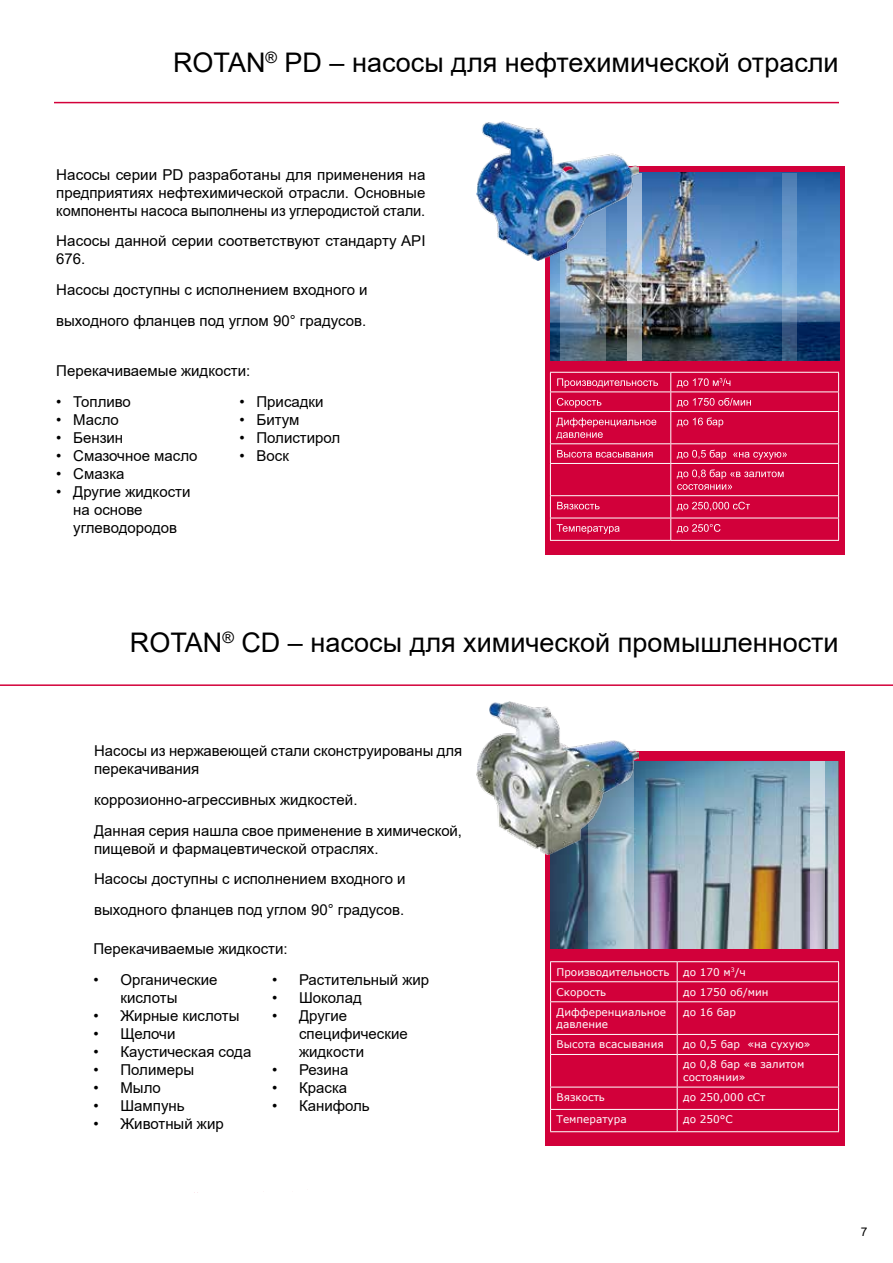
<style>
.page{position:relative;width:893px;height:1263px;background:#fff}
.page>*{position:absolute;margin:0;border:0;box-sizing:border-box;transform-origin:0 0}
.t1{font:27px "Arial";color:#000}
.t2{font:15px/18px "Arial";color:#000}
.t3{font:12px "Arial";color:#000}
.t4{font:10.5px/12.6px "Arial";color:#fff}
.t5{font:10.5px/12.6px "Verdana";color:#fff}
</style>
<div class="page">
<hr style="left:0;top:684px;width:893px;height:2px;background:#d3003a">
<div style="left:545px;top:167px;width:299px;height:388px;background:#d2003a"></div>
<img style="left:550px;top:172px;width:289px;height:189px">
<hr style="left:550px;top:372px;width:121px;height:1px;background:#fff">
<hr style="left:671px;top:372px;width:168px;height:1px;background:#fff">
<hr style="left:550px;top:391px;width:121px;height:1px;background:#fff">
<svg style="left:550px;top:373px;width:1px;height:38px"></svg>
<hr style="left:671px;top:391px;width:168px;height:1px;background:#fff">
<svg style="left:670px;top:373px;width:1px;height:38px"></svg>
<svg style="left:838px;top:373px;width:1px;height:38px"></svg>
<hr style="left:550px;top:411px;width:121px;height:1px;background:#fff">
<hr style="left:550px;top:412px;width:1px;height:31px;background:#fff">
<hr style="left:671px;top:411px;width:168px;height:1px;background:#fff">
<hr style="left:670px;top:412px;width:1px;height:31px;background:#fff">
<hr style="left:838px;top:412px;width:1px;height:31px;background:#fff">
<hr style="left:550px;top:443px;width:121px;height:1px;background:#fff">
<svg style="left:550px;top:444px;width:1px;height:19px"></svg>
<hr style="left:671px;top:443px;width:168px;height:1px;background:#fff">
<svg style="left:670px;top:444px;width:1px;height:19px"></svg>
<svg style="left:838px;top:444px;width:1px;height:19px"></svg>
<hr style="left:550px;top:463px;width:121px;height:1px;background:#fff">
<hr style="left:550px;top:464px;width:1px;height:31px;background:#fff">
<hr style="left:671px;top:463px;width:168px;height:1px;background:#fff">
<hr style="left:670px;top:464px;width:1px;height:31px;background:#fff">
<hr style="left:838px;top:464px;width:1px;height:31px;background:#fff">
<hr style="left:550px;top:495px;width:121px;height:1px;background:#fff">
<hr style="left:550px;top:518px;width:121px;height:1px;background:#fff">
<svg style="left:550px;top:496px;width:1px;height:44px"></svg>
<hr style="left:550px;top:540px;width:121px;height:1px;background:#fff">
<hr style="left:671px;top:495px;width:168px;height:1px;background:#fff">
<hr style="left:671px;top:518px;width:168px;height:1px;background:#fff">
<svg style="left:670px;top:496px;width:1px;height:44px"></svg>
<svg style="left:838px;top:496px;width:1px;height:44px"></svg>
<hr style="left:671px;top:540px;width:168px;height:1px;background:#fff">
<img style="left:560px;top:261px;width:46px;height:100px">
<svg style="left:782px;top:173px;width:15px;height:188px;background:#6690bb"></svg>
<svg style="left:628px;top:173px;width:14px;height:188px;background:#acb2b8"></svg>
<div style="left:545px;top:751px;width:299px;height:394px;background:#d2003a"></div>
<img style="left:550px;top:761px;width:289px;height:188px">
<hr style="left:550px;top:961px;width:127px;height:1px;background:#fff">
<hr style="left:677px;top:961px;width:162px;height:1px;background:#fff">
<hr style="left:550px;top:981px;width:127px;height:1px;background:#fff">
<svg style="left:550px;top:962px;width:1px;height:39px"></svg>
<hr style="left:677px;top:981px;width:162px;height:1px;background:#fff">
<svg style="left:677px;top:962px;width:1px;height:39px"></svg>
<svg style="left:838px;top:962px;width:1px;height:39px"></svg>
<hr style="left:550px;top:1001px;width:127px;height:1px;background:#fff">
<hr style="left:550px;top:1002px;width:1px;height:32px;background:#fff">
<hr style="left:677px;top:1001px;width:162px;height:1px;background:#fff">
<hr style="left:677px;top:1002px;width:1px;height:32px;background:#fff">
<hr style="left:838px;top:1002px;width:1px;height:32px;background:#fff">
<hr style="left:550px;top:1034px;width:127px;height:1px;background:#fff">
<svg style="left:550px;top:1035px;width:1px;height:19px"></svg>
<hr style="left:677px;top:1034px;width:162px;height:1px;background:#fff">
<svg style="left:677px;top:1035px;width:1px;height:19px"></svg>
<svg style="left:838px;top:1035px;width:1px;height:19px"></svg>
<hr style="left:550px;top:1054px;width:127px;height:1px;background:#fff">
<hr style="left:550px;top:1055px;width:1px;height:32px;background:#fff">
<hr style="left:677px;top:1054px;width:162px;height:1px;background:#fff">
<hr style="left:677px;top:1055px;width:1px;height:32px;background:#fff">
<hr style="left:838px;top:1055px;width:1px;height:32px;background:#fff">
<hr style="left:550px;top:1087px;width:127px;height:1px;background:#fff">
<hr style="left:677px;top:1087px;width:162px;height:1px;background:#fff">
<hr style="left:550px;top:1109px;width:127px;height:1px;background:#fff">
<svg style="left:550px;top:1087px;width:1px;height:44px"></svg>
<hr style="left:677px;top:1109px;width:162px;height:1px;background:#fff">
<svg style="left:677px;top:1087px;width:1px;height:44px"></svg>
<svg style="left:838px;top:1087px;width:1px;height:44px"></svg>
<hr style="left:550px;top:1131px;width:127px;height:1px;background:#fff">
<hr style="left:677px;top:1131px;width:162px;height:1px;background:#fff">
<svg style="left:588px;top:855px;width:46px;height:94px;background:#97b4c4"></svg>
<svg style="left:811px;top:761px;width:14px;height:188px;background:#c6cbd6"></svg>
<img style="left:476px;top:122px;width:162px;height:139px">
<img style="left:476px;top:702px;width:162px;height:153px">
<hr style="left:54px;top:102px;width:785px;height:1px;background:#d3003a">
<h1 class="t1" style="left:173px;top:44px;width:667px">ROTAN<sup>®</sup> PD – насосы для нефтехимической отрасли</h1>
<p class="t2" style="left:56px;top:165px;width:371px;text-align:justify">Насосы серии PD разработаны для применения на предприятиях нефтехимической отрасли. Основные компоненты насоса выполнены из углеродистой стали.</p>
<p class="t2" style="left:56px;top:232px;width:371px">Насосы данной серии соответствуют стандарту API<br>676.</p>
<p class="t2" style="left:56px;top:274px;width:313px;line-height:30.8px">Насосы доступны с исполнением входного и выходного фланцев под углом 90° градусов.</p>
<p class="t2" style="left:56px;top:362px;width:196px">Перекачиваемые жидкости:</p>
<p class="t2" style="left:56px;top:392px;width:76px">• Топливо</p>
<p class="t2" style="left:56px;top:410px;width:64px">• Масло</p>
<p class="t2" style="left:56px;top:428px;width:69px">• Бензин</p>
<p class="t2" style="left:56px;top:446px;width:143px">• Смазочное масло</p>
<p class="t2" style="left:56px;top:464px;width:70px">• Смазка</p>
<p class="t2" style="left:73px;top:482px;width:119px;text-indent:-17px">• Другие жидкости на основе углеводородов</p>
<p class="t2" style="left:239px;top:392px;width:86px">• Присадки</p>
<p class="t2" style="left:239px;top:410px;width:61px">• Битум</p>
<p class="t2" style="left:239px;top:428px;width:102px">• Полистирол</p>
<p class="t2" style="left:239px;top:446px;width:51px">• Воск</p>
<p class="t4" style="left:556px;top:376px;width:103px">Производительность</p>
<p class="t4" style="left:677px;top:376px;width:56px">до 170 м<sup>3</sup>/ч</p>
<p class="t4" style="left:556px;top:395px;width:47px">Скорость</p>
<p class="t4" style="left:677px;top:395px;width:76px">до 1750 об/мин</p>
<p class="t4" style="left:556px;top:415px;width:102px">Дифференциальное давление</p>
<p class="t4" style="left:677px;top:415px;width:48px">до 16 бар</p>
<p class="t4" style="left:556px;top:447px;width:98px">Высота всасывания</p>
<p class="t4" style="left:677px;top:444px;width:112px;line-height:19.6px">до 0,5 бар «на сухую» до 0,8 бар «в залитом</p>
<p class="t4" style="left:677px;top:480px;width:58px">состоянии»</p>
<p class="t4" style="left:556px;top:499px;width:45px">Вязкость</p>
<p class="t4" style="left:677px;top:499px;width:75px">до 250,000 сСт</p>
<p class="t4" style="left:556px;top:522px;width:65px">Температура</p>
<p class="t4" style="left:677px;top:522px;width:46px">до 250°C</p>
<h1 class="t1" style="left:130px;top:623px;width:710px">ROTAN<sup>®</sup> CD – насосы для химической промышленности</h1>
<p class="t2" style="left:94px;top:742px;width:370px">Насосы из нержавеющей стали сконструированы для перекачивания</p>
<p class="t2" style="left:94px;top:784px;width:369px;line-height:30.8px">коррозионно-агрессивных жидкостей.<br>Данная серия нашла свое применение в химической,</p>
<p class="t2" style="left:94px;top:833px;width:313px;line-height:30.8px">пищевой и фармацевтической отраслях.<br>Насосы доступны с исполнением входного и выходного фланцев под углом 90° градусов.</p>
<p class="t2" style="left:93px;top:940px;width:196px">Перекачиваемые жидкости:</p>
<p class="t2" style="left:120px;top:970px;width:99px;text-indent:-27px">• Органические кислоты</p>
<p class="t2" style="left:93px;top:1006px;width:148px">• Жирные кислоты</p>
<p class="t2" style="left:93px;top:1024px;width:84px">• Щелочи</p>
<p class="t2" style="left:93px;top:1042px;width:159px">• Каустическая сода</p>
<p class="t2" style="left:93px;top:1060px;width:102px">• Полимеры</p>
<p class="t2" style="left:93px;top:1078px;width:69px">• Мыло</p>
<p class="t2" style="left:93px;top:1096px;width:93px">• Шампунь</p>
<p class="t2" style="left:93px;top:1114px;width:132px">• Животный жир</p>
<p class="t2" style="left:272px;top:970px;width:159px">• Растительный жир</p>
<p class="t2" style="left:272px;top:988px;width:91px">• Шоколад</p>
<p class="t2" style="left:299px;top:1006px;width:110px;text-indent:-27px">• Другие специфические жидкости</p>
<p class="t2" style="left:272px;top:1060px;width:78px">• Резина</p>
<p class="t2" style="left:272px;top:1078px;width:77px">• Краска</p>
<p class="t2" style="left:272px;top:1096px;width:99px">• Канифоль</p>
<p class="t5" style="left:557px;top:965px;width:114px">Производительность</p>
<p class="t5" style="left:683px;top:965px;width:64px">до 170 м<sup>3</sup>/ч</p>
<p class="t5" style="left:557px;top:985px;width:51px">Скорость</p>
<p class="t5" style="left:683px;top:985px;width:87px">до 1750 об/мин</p>
<p class="t5" style="left:557px;top:1005px;width:111px">Дифференциальное давление</p>
<p class="t5" style="left:683px;top:1005px;width:54px">до 16 бар</p>
<p class="t5" style="left:557px;top:1038px;width:109px">Высота всасывания</p>
<p class="t5" style="left:683px;top:1034px;width:129px;line-height:20px">до 0,5 бар «на сухую» до 0,8 бар «в залитом</p>
<p class="t5" style="left:683px;top:1071px;width:64px">состоянии»</p>
<p class="t5" style="left:557px;top:1091px;width:50px">Вязкость</p>
<p class="t5" style="left:683px;top:1091px;width:84px">до 250,000 сСт</p>
<p class="t5" style="left:557px;top:1113px;width:72px">Температура</p>
<p class="t5" style="left:683px;top:1113px;width:51px">до 250°C</p>
<p class="t3" style="left:861px;top:1224px;width:8px">7</p>
</div>
